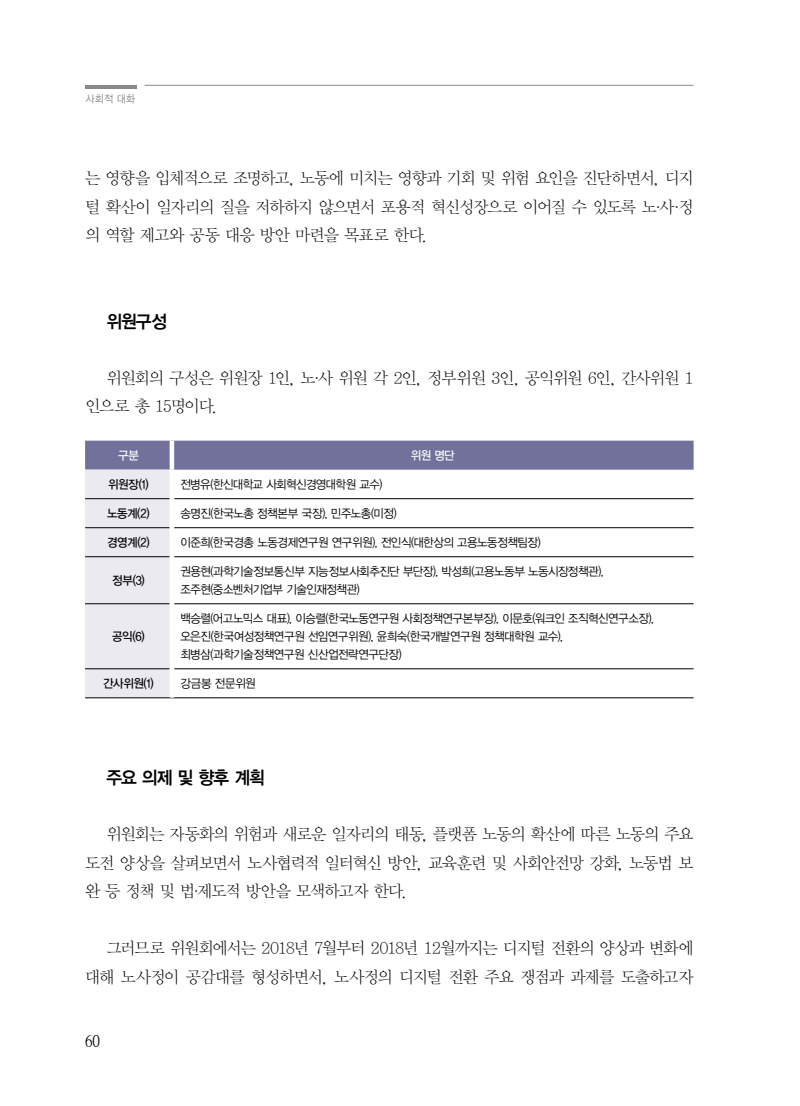
<style>
.page{position:relative;width:800px;height:1106px;background:#fff}
.page>*{position:absolute;margin:0;border:0;box-sizing:border-box;transform-origin:0 0}
.t1{font:18px "YDVYGO34";letter-spacing:-.05em;color:#000;scale:.95 1}
.t2{font:16.5px/28.5px "YDVY Mj O31";letter-spacing:-.06em;color:#000;text-align:justify}
.t3{font:16.5px "YDVY Mj O520";color:#000}
.t4{font:12px/18px "YDVYGO32";letter-spacing:-.04em;color:#000;scale:.95 1}
.t5{font:12px "YDVYGO33";letter-spacing:-.04em;color:#000;scale:.95 1}
.t6{font:12px "YDVYGO33";color:#fff;scale:.95 1}
.t7{font:10.5px "YDVYGO32";color:#898989;scale:.95 1}
</style>
<div class="page">
<svg style="left:85px;top:440px;width:608px;height:257px"></svg>
<hr style="left:85px;top:498px;width:85px;height:1px;background:#000">
<hr style="left:174px;top:498px;width:519px;height:1px;background:#000">
<hr style="left:85px;top:527px;width:85px;height:1px;background:#000">
<hr style="left:174px;top:527px;width:519px;height:1px;background:#000">
<hr style="left:85px;top:556px;width:85px;height:1px;background:#000">
<hr style="left:174px;top:556px;width:519px;height:1px;background:#000">
<hr style="left:85px;top:603px;width:85px;height:1px;background:#000">
<hr style="left:174px;top:603px;width:519px;height:1px;background:#000">
<hr style="left:85px;top:668px;width:85px;height:1px;background:#000">
<hr style="left:174px;top:668px;width:519px;height:1px;background:#000">
<hr style="left:85px;top:697px;width:87px;height:1px;background:#000">
<hr style="left:172px;top:697px;width:521px;height:1px;background:#000">
<hr style="left:170px;top:440px;width:4px;height:29px;background:#fff">
<hr style="left:170px;top:469px;width:4px;height:29px;background:#fff">
<hr style="left:170px;top:498px;width:4px;height:29px;background:#fff">
<hr style="left:170px;top:527px;width:4px;height:29px;background:#fff">
<hr style="left:170px;top:556px;width:4px;height:47px;background:#fff">
<hr style="left:170px;top:603px;width:4px;height:66px;background:#fff">
<hr style="left:170px;top:669px;width:4px;height:28px;background:#fff">
<hr style="left:85px;top:85px;width:51px;height:3px;background:#898989">
<hr style="left:145px;top:85px;width:548px;height:1px;background:#898989">
<p class="t7" style="left:86px;top:93px;width:53px">사회적 대화</p>
<p class="t2" style="left:85px;top:164px;width:610px">는 영향을 입체적으로 조명하고, 노동에 미치는 영향과 기회 및 위험 요인을 진단하면서, 디지 털 확산이 일자리의 질을 저하하지 않으면서 포용적 혁신성장으로 이어질 수 있도록 노·사·정 의 역할 제고와 공동 대응 방안 마련을 목표로 한다.</p>
<p class="t1" style="left:106px;top:311px;width:65px">위원구성</p>
<p class="t2" style="left:85px;top:364px;width:610px;text-indent:21px">위원회의 구성은 위원장 1인, 노·사 위원 각 2인, 정부위원 3인, 공익위원 6인, 간사위원 1 인으로 총 15명이다.</p>
<p class="t6" style="left:118px;top:448px;width:24px">구분</p>
<p class="t6" style="left:410px;top:448px;width:48px">위원 명단</p>
<p class="t5" style="left:108px;top:477px;width:44px">위원장(1)</p>
<p class="t4" style="left:180px;top:475px;width:214px">전병유(한신대학교 사회혁신경영대학원 교수)</p>
<p class="t5" style="left:107px;top:506px;width:46px">노동계(2)</p>
<p class="t4" style="left:180px;top:504px;width:229px">송명진(한국노총 정책본부 국장), 민주노총(미정)</p>
<p class="t5" style="left:107px;top:535px;width:46px">경영계(2)</p>
<p class="t4" style="left:180px;top:533px;width:381px">이준희(한국경총 노동경제연구원 연구위원), 전인식(대한상의 고용노동정책팀장)</p>
<p class="t5" style="left:112px;top:573px;width:36px">정부(3)</p>
<p class="t4" style="left:180px;top:562px;width:447px">권용현(과학기술정보통신부 지능정보사회추진단 부단장), 박성희(고용노동부 노동시장정책관), 조주현(중소벤처기업부 기술인재정책관)</p>
<p class="t5" style="left:112px;top:629px;width:36px">공익(6)</p>
<p class="t4" style="left:180px;top:609px;width:500px">백승렬(어고노믹스 대표), 이승렬(한국노동연구원 사회정책연구본부장), 이문호(워크인 조직혁신연구소장), 오은진(한국여성정책연구원 선임연구위원), 윤희숙(한국개발연구원 정책대학원 교수), 최병삼(과학기술정책연구원 신산업전략연구단장)</p>
<p class="t5" style="left:103px;top:676px;width:55px">간사위원(1)</p>
<p class="t4" style="left:180px;top:674px;width:81px">강금봉 전문위원</p>
<p class="t1" style="left:106px;top:767px;width:168px">주요 의제 및 향후 계획</p>
<p class="t2" style="left:85px;top:820px;width:610px;text-indent:21px">위원회는 자동화의 위험과 새로운 일자리의 태동, 플랫폼 노동의 확산에 따른 노동의 주요 도전 양상을 살펴보면서 노사협력적 일터혁신 방안, 교육훈련 및 사회안전망 강화, 노동법 보 완 등 정책 및 법·제도적 방안을 모색하고자 한다.</p>
<p class="t2" style="left:85px;top:934px;width:610px;text-align:right">그러므로 위원회에서는 2018년 7월부터 2018년 12월까지는 디지털 전환의 양상과 변화에 대해 노사정이 공감대를 형성하면서, 노사정의 디지털 전환 주요 쟁점과 과제를 도출하고자</p>
<p class="t3" style="left:85px;top:1031px;width:16px">60</p>
</div>
